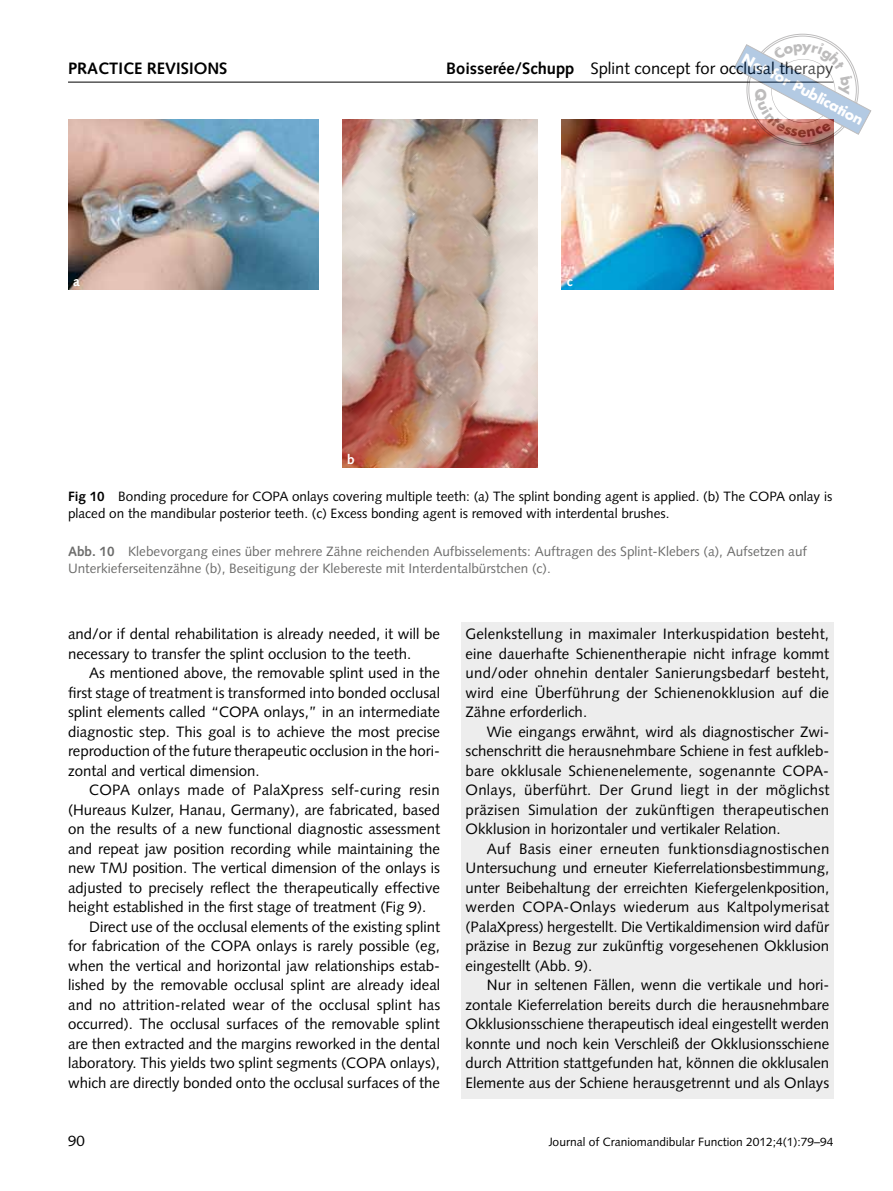
<style>
.page{position:relative;width:893px;height:1191px;background:#fff}
.page>*{position:absolute;margin:0;border:0;box-sizing:border-box;transform-origin:0 0}
.t1{font:16.5px "Syntax LT Std";color:#000}
.t2{font:700 16.5px "Syntax LT Std";color:#000}
.t3{font:700 15.9px "Futura T";color:#fff}
.t4{font:15px/19.5px "Syntax LT Std";color:#000;text-align:justify}
.t5{font:13.5px/16.5px "Syntax LT Std";color:#000}
.t6{font:13.5px/16.5px "Syntax LT Std";color:#6d6d6c}
.t7{font:700 13.5px "Syntax LT Std";color:#fff}
.t8{font:12px "Syntax LT Std";color:#000}
.s1{font-weight:700}
</style>
<div class="page">
<hr style="left:68px;top:82px;width:765px;height:1px;background:#000">
<div style="left:461px;top:622px;width:372px;height:476px;background:#ededed"></div>
<img style="left:68px;top:119px;width:251px;height:170px">
<img style="left:342px;top:119px;width:196px;height:349px">
<img style="left:561px;top:119px;width:272px;height:170px">
<svg style="left:733px;top:33px;width:139px;height:113px"></svg>
<p class="t3" style="left:746px;top:51px;width:137px;rotate:28deg">Not for Publication</p>
<p class="t2" style="left:68px;top:59px;width:161px">PRACTICE REVISIONS</p>
<p class="t1" style="left:446px;top:60px;width:389px"><span class="s1">Boisserée/Schupp</span> Splint concept for occlusal therapy</p>
<p class="t7" style="left:73px;top:274px;width:8px">a</p>
<p class="t7" style="left:347px;top:453px;width:9px">b</p>
<p class="t7" style="left:567px;top:274px;width:7px">c</p>
<p class="t5" style="left:68px;top:489px;width:766px"><span class="s1">Fig 10</span> Bonding procedure for COPA onlays covering multiple teeth: (a) The splint bonding agent is applied. (b) The COPA onlay is placed on the mandibular posterior teeth. (c) Excess bonding agent is removed with interdental brushes.</p>
<p class="t6" style="left:68px;top:544px;width:740px"><span class="s1">Abb. 10</span> Klebevorgang eines über mehrere Zähne reichenden Aufbisselements: Auftragen des Splint-Klebers (a), Aufsetzen auf<br>Unterkieferseitenzähne (b), Beseitigung der Klebereste mit Interdentalbürstchen (c).</p>
<p class="t4" style="left:68px;top:625px;width:374px">and/or if dental rehabilitation is already needed, it will be necessary to transfer the splint occlusion to the teeth.</p>
<p class="t4" style="left:68px;top:664px;width:374px;text-indent:21px">As mentioned above, the removable splint used in the first stage of treatment is transformed into bonded occlusal splint elements called “COPA onlays,” in an intermediate diagnostic step. This goal is to achieve the most precise reproduction of the future therapeutic occlusion in the hori&shy;zontal and vertical dimension.</p>
<p class="t4" style="left:89px;top:781px;width:352px">COPA onlays made of PalaXpress self-curing resin</p>
<p class="t4" style="left:68px;top:800px;width:374px">(Hureaus Kulzer, Hanau, Germany), are fabricated, based</p>
<p class="t4" style="left:68px;top:820px;width:374px">on the results of a new functional diagnostic assessment</p>
<p class="t4" style="left:68px;top:839px;width:374px">and repeat jaw position recording while maintaining the</p>
<p class="t4" style="left:68px;top:859px;width:374px">new TMJ position. The vertical dimension of the onlays is</p>
<p class="t4" style="left:68px;top:878px;width:373px">adjusted to precisely reflect the therapeutically effective</p>
<p class="t4" style="left:68px;top:898px;width:360px">height established in the first stage of treatment (Fig 9).</p>
<p class="t4" style="left:89px;top:917px;width:352px">Direct use of the occlusal elements of the existing splint</p>
<p class="t4" style="left:68px;top:937px;width:374px">for fabrication of the COPA onlays is rarely possible (eg,</p>
<p class="t4" style="left:68px;top:956px;width:374px">when the vertical and horizontal jaw relationships estab-</p>
<p class="t4" style="left:68px;top:976px;width:374px">lished by the removable occlusal splint are already ideal</p>
<p class="t4" style="left:68px;top:995px;width:374px">and no attrition-related wear of the occlusal splint has</p>
<p class="t4" style="left:68px;top:1015px;width:373px">occurred). The occlusal surfaces of the removable splint</p>
<p class="t4" style="left:68px;top:1034px;width:373px">are then extracted and the margins reworked in the dental</p>
<p class="t4" style="left:68px;top:1054px;width:374px">laboratory. This yields two splint segments (COPA onlays),</p>
<p class="t4" style="left:68px;top:1073px;width:374px">which are directly bonded onto the occlusal surfaces of the</p>
<p class="t4" style="left:466px;top:625px;width:365px">Gelenkstellung in maximaler Interkuspidation besteht, eine dauerhafte Schienentherapie nicht infrage kommt und/oder ohnehin dentaler Sanierungsbedarf besteht, wird eine Überführung der Schienenokklusion auf die Zähne erforderlich.</p>
<p class="t4" style="left:466px;top:722px;width:365px;text-indent:21px">Wie eingangs erwähnt, wird als diagnostischer Zwi&shy;schenschritt die herausnehmbare Schiene in fest aufkleb&shy;bare okklusale Schienenelemente, sogenannte COPA-Onlays, überführt. Der Grund liegt in der möglichst präzisen Simulation der zukünftigen therapeutischen Okklusion in horizontaler und vertikaler Relation.</p>
<p class="t4" style="left:466px;top:839px;width:365px;text-indent:21px">Auf Basis einer erneuten funktionsdiagnostischen Untersuchung und erneuter Kieferrelationsbestimmung, unter Beibehaltung der erreichten Kiefergelenkposition, werden COPA-Onlays wiederum aus Kaltpolymerisat (PalaXpress) hergestellt. Die Vertikaldimension wird dafür präzise in Bezug zur zukünftig vorgesehenen Okklusion eingestellt (Abb. 9).</p>
<p class="t4" style="left:466px;top:976px;width:365px;text-indent:21px">Nur in seltenen Fällen, wenn die vertikale und hori&shy;zontale Kieferrelation bereits durch die herausnehmbare Okklusionsschiene therapeutisch ideal eingestellt werden konnte und noch kein Verschleiß der Okklusionsschiene durch Attrition stattgefunden hat, können die okklusalen Elemente aus der Schiene herausgetrennt und als Onlays</p>
<p class="t4" style="left:68px;top:1132px;width:18px">90</p>
<p class="t8" style="left:549px;top:1136px;width:286px">Journal of Craniomandibular Function 2012;4(1):79–94</p>
</div>
